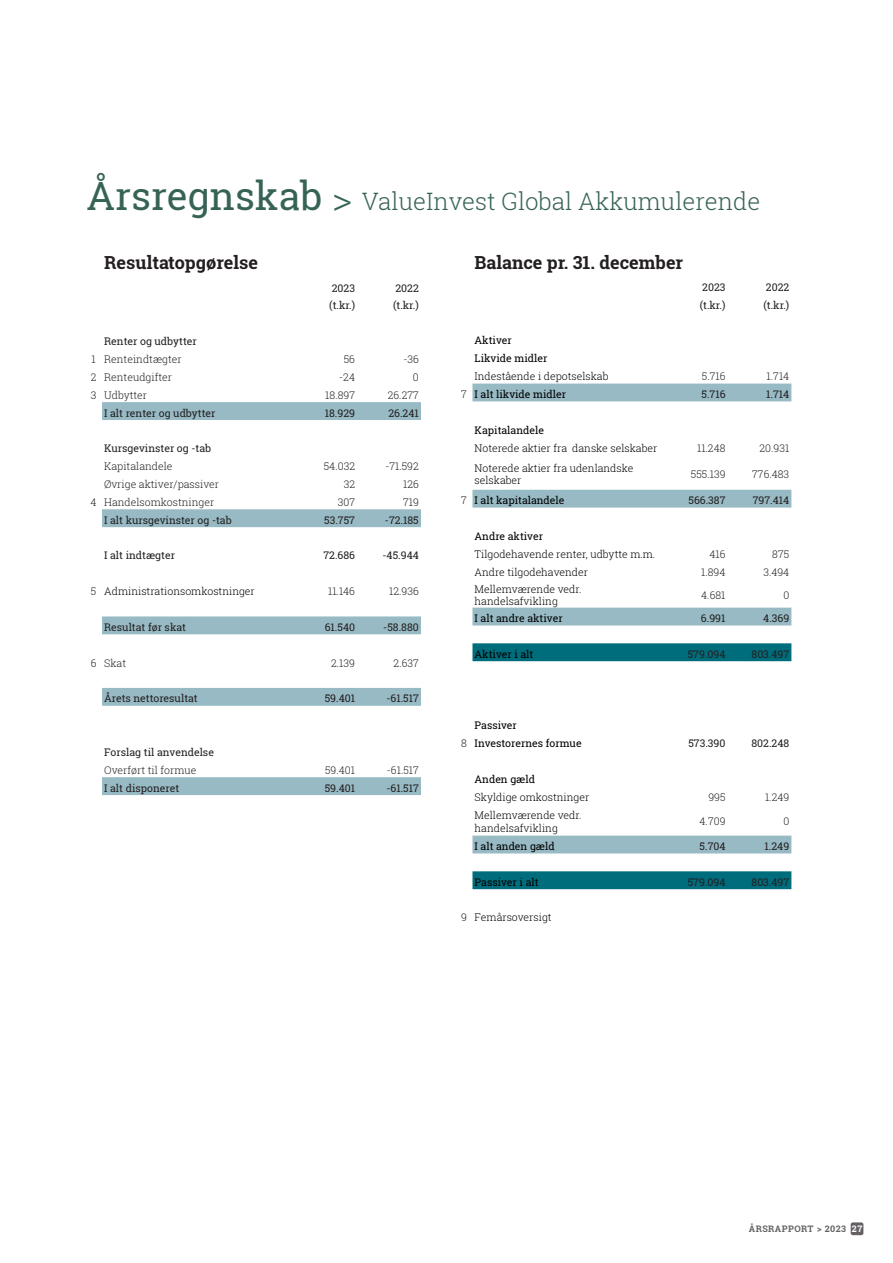
<style>
.page{position:relative;width:893px;height:1263px;background:#fff}
.page>*{position:absolute;margin:0;border:0;box-sizing:border-box;transform-origin:0 0}
.t1{font:300 24px "Roboto Slab";color:#376357}
.t2{font:700 18px "Roboto Slab";color:#231f20}
.t3{font:10.5px "Roboto Slab";color:#231f20}
.t4{font:300 10.5px/12.6px "Roboto Slab";color:#000}
.t5{font:300 10.5px "Roboto Slab";color:#231f20}
.t6{font:10.5px "Roboto Slab";color:#000}
.t7{font:700 9px "Roboto Slab";letter-spacing:.05em;color:#636366}
.s1{font-weight:400;font-size:39px}
.s2{font-size:39px}
.s3{color:#fff}
</style>
<div class="page">
<div style="left:851px;top:1222px;width:12px;height:13px;background:#635f63;border-radius:2px"></div>
<svg style="left:102px;top:402px;width:319px;height:393px"></svg>
<svg style="left:472px;top:384px;width:319px;height:242px"></svg>
<svg style="left:472px;top:643px;width:319px;height:246px"></svg>
<p class="t1" style="left:87px;top:185px;width:675px"><span class="s1">Årsregnskab</span> <span class="s2">&gt;</span> ValueInvest Global Akkumulerende</p>
<p class="t2" style="left:104px;top:250px;width:155px">Resultatopgørelse</p>
<p class="t3" style="left:332px;top:281px;width:25px">2023</p>
<p class="t3" style="left:395px;top:281px;width:25px">2022</p>
<p class="t3" style="left:329px;top:298px;width:27px">(t.kr.)</p>
<p class="t3" style="left:393px;top:298px;width:27px">(t.kr.)</p>
<p class="t3" style="left:104px;top:334px;width:94px">Renter og udbytter</p>
<p class="t5" style="left:91px;top:352px;width:6px">1</p>
<p class="t5" style="left:104px;top:352px;width:79px">Renteindtægter</p>
<p class="t5" style="left:344px;top:352px;width:13px">56</p>
<p class="t5" style="left:403px;top:352px;width:17px">-36</p>
<p class="t5" style="left:91px;top:370px;width:7px">2</p>
<p class="t5" style="left:104px;top:370px;width:69px">Renteudgifter</p>
<p class="t5" style="left:339px;top:370px;width:17px">-24</p>
<p class="t5" style="left:413px;top:370px;width:7px">0</p>
<p class="t5" style="left:91px;top:388px;width:7px">3</p>
<p class="t5" style="left:104px;top:388px;width:45px">Udbytter</p>
<p class="t5" style="left:325px;top:388px;width:31px">18.897</p>
<p class="t5" style="left:388px;top:388px;width:33px">26.277</p>
<p class="t3" style="left:104px;top:406px;width:113px">I alt renter og udbytter</p>
<p class="t3" style="left:325px;top:406px;width:32px">18.929</p>
<p class="t3" style="left:388px;top:406px;width:32px">26.241</p>
<p class="t3" style="left:104px;top:441px;width:109px">Kursgevinster og -tab</p>
<p class="t5" style="left:104px;top:459px;width:70px">Kapitalandele</p>
<p class="t5" style="left:324px;top:459px;width:33px">54.032</p>
<p class="t5" style="left:385px;top:459px;width:35px">-71.592</p>
<p class="t5" style="left:104px;top:477px;width:116px">Øvrige aktiver/passiver</p>
<p class="t5" style="left:344px;top:477px;width:13px">32</p>
<p class="t5" style="left:403px;top:477px;width:17px">126</p>
<p class="t5" style="left:91px;top:495px;width:8px">4</p>
<p class="t5" style="left:104px;top:495px;width:112px">Handelsomkostninger</p>
<p class="t5" style="left:338px;top:495px;width:19px">307</p>
<p class="t5" style="left:403px;top:495px;width:17px">719</p>
<p class="t3" style="left:104px;top:513px;width:129px">I alt kursgevinster og -tab</p>
<p class="t3" style="left:324px;top:513px;width:32px">53.757</p>
<p class="t3" style="left:385px;top:513px;width:35px">-72.185</p>
<p class="t3" style="left:104px;top:548px;width:72px">I alt indtægter</p>
<p class="t3" style="left:323px;top:548px;width:33px">72.686</p>
<p class="t3" style="left:382px;top:548px;width:38px">-45.944</p>
<p class="t5" style="left:91px;top:584px;width:7px">5</p>
<p class="t4" style="left:104px;top:585px;width:152px">Administrationsomkostninger</p>
<p class="t5" style="left:328px;top:584px;width:28px">11.146</p>
<p class="t5" style="left:389px;top:584px;width:31px">12.936</p>
<p class="t3" style="left:104px;top:620px;width:83px">Resultat før skat</p>
<p class="t3" style="left:325px;top:620px;width:32px">61.540</p>
<p class="t3" style="left:383px;top:620px;width:37px">-58.880</p>
<p class="t5" style="left:91px;top:656px;width:7px">6</p>
<p class="t5" style="left:104px;top:656px;width:23px">Skat</p>
<p class="t5" style="left:331px;top:656px;width:25px">2.139</p>
<p class="t5" style="left:394px;top:656px;width:27px">2.637</p>
<p class="t3" style="left:104px;top:691px;width:95px">Årets nettoresultat</p>
<p class="t3" style="left:325px;top:691px;width:32px">59.401</p>
<p class="t3" style="left:386px;top:691px;width:34px">-61.517</p>
<p class="t2" style="left:475px;top:250px;width:210px">Balance pr. 31. december</p>
<p class="t3" style="left:702px;top:280px;width:25px">2023</p>
<p class="t3" style="left:766px;top:280px;width:25px">2022</p>
<p class="t3" style="left:700px;top:298px;width:27px">(t.kr.)</p>
<p class="t3" style="left:763px;top:298px;width:27px">(t.kr.)</p>
<p class="t6" style="left:475px;top:333px;width:39px">Aktiver</p>
<p class="t6" style="left:475px;top:351px;width:74px">Likvide midler</p>
<p class="t4" style="left:475px;top:370px;width:135px">Indestående i depotselskab</p>
<p class="t5" style="left:702px;top:369px;width:25px">5.716</p>
<p class="t5" style="left:767px;top:369px;width:24px">1.714</p>
<p class="t5" style="left:461px;top:387px;width:7px">7</p>
<p class="t6" style="left:475px;top:387px;width:93px">I alt likvide midler</p>
<p class="t3" style="left:701px;top:387px;width:26px">5.716</p>
<p class="t3" style="left:766px;top:387px;width:25px">1.714</p>
<p class="t6" style="left:475px;top:423px;width:71px">Kapitalandele</p>
<p class="t4" style="left:475px;top:441px;width:184px">Noterede aktier fra danske selskaber</p>
<p class="t5" style="left:697px;top:441px;width:30px">11.248</p>
<p class="t5" style="left:759px;top:441px;width:31px">20.931</p>
<p class="t4" style="left:475px;top:461px;width:160px">Noterede aktier fra udenlandske selskaber</p>
<p class="t5" style="left:691px;top:467px;width:36px">555.139</p>
<p class="t5" style="left:752px;top:467px;width:39px">776.483</p>
<p class="t5" style="left:461px;top:493px;width:7px">7</p>
<p class="t6" style="left:475px;top:493px;width:91px">I alt kapitalandele</p>
<p class="t3" style="left:688px;top:493px;width:39px">566.387</p>
<p class="t3" style="left:753px;top:493px;width:38px">797.414</p>
<p class="t6" style="left:475px;top:529px;width:70px">Andre aktiver</p>
<p class="t4" style="left:475px;top:547px;width:182px">Tilgodehavende renter, udbytte m.m.</p>
<p class="t5" style="left:709px;top:547px;width:18px">416</p>
<p class="t5" style="left:772px;top:547px;width:18px">875</p>
<p class="t4" style="left:475px;top:565px;width:115px">Andre tilgodehavender</p>
<p class="t5" style="left:701px;top:565px;width:26px">1.894</p>
<p class="t5" style="left:763px;top:565px;width:27px">3.494</p>
<p class="t4" style="left:475px;top:582px;width:108px">Mellemværende vedr. handelsafvikling</p>
<p class="t5" style="left:701px;top:588px;width:26px">4.681</p>
<p class="t5" style="left:783px;top:588px;width:7px">0</p>
<p class="t6" style="left:475px;top:611px;width:90px">I alt andre aktiver</p>
<p class="t3" style="left:701px;top:611px;width:26px">6.991</p>
<p class="t3" style="left:763px;top:611px;width:28px">4.369</p>
<p class="t6" style="left:475px;top:647px;width:60px">Aktiver i alt</p>
<p class="t3" style="left:688px;top:647px;width:39px">579.094</p>
<p class="t3" style="left:751px;top:647px;width:39px">803.497</p>
<p class="t3" style="left:104px;top:745px;width:111px">Forslag til anvendelse</p>
<p class="t5" style="left:104px;top:763px;width:94px">Overført til formue</p>
<p class="t5" style="left:325px;top:763px;width:31px">59.401</p>
<p class="t5" style="left:387px;top:763px;width:33px">-61.517</p>
<p class="t3" style="left:104px;top:781px;width:76px">I alt disponeret</p>
<p class="t3" style="left:325px;top:781px;width:32px">59.401</p>
<p class="t3" style="left:386px;top:781px;width:34px">-61.517</p>
<p class="t6" style="left:475px;top:718px;width:44px">Passiver</p>
<p class="t5" style="left:461px;top:736px;width:7px">8</p>
<p class="t6" style="left:475px;top:736px;width:109px">Investorernes formue</p>
<p class="t3" style="left:688px;top:736px;width:39px">573.390</p>
<p class="t3" style="left:751px;top:736px;width:39px">802.248</p>
<p class="t6" style="left:475px;top:772px;width:62px">Anden gæld</p>
<p class="t4" style="left:475px;top:790px;width:116px">Skyldige omkostninger</p>
<p class="t5" style="left:708px;top:790px;width:19px">995</p>
<p class="t5" style="left:765px;top:790px;width:26px">1.249</p>
<p class="t4" style="left:475px;top:809px;width:108px">Mellemværende vedr. handelsafvikling</p>
<p class="t5" style="left:700px;top:814px;width:27px">4.709</p>
<p class="t5" style="left:783px;top:814px;width:7px">0</p>
<p class="t6" style="left:475px;top:839px;width:82px">I alt anden gæld</p>
<p class="t3" style="left:700px;top:839px;width:27px">5.704</p>
<p class="t3" style="left:765px;top:839px;width:26px">1.249</p>
<p class="t6" style="left:475px;top:875px;width:65px">Passiver i alt</p>
<p class="t3" style="left:688px;top:875px;width:39px">579.094</p>
<p class="t3" style="left:751px;top:875px;width:39px">803.497</p>
<p class="t5" style="left:461px;top:910px;width:7px">9</p>
<p class="t4" style="left:475px;top:911px;width:79px">Femårsoversigt</p>
<p class="t7" style="left:749px;top:1222px;width:115px">ÅRSRAPPORT &gt; 2023 <span class="s3">27</span></p>
</div>
